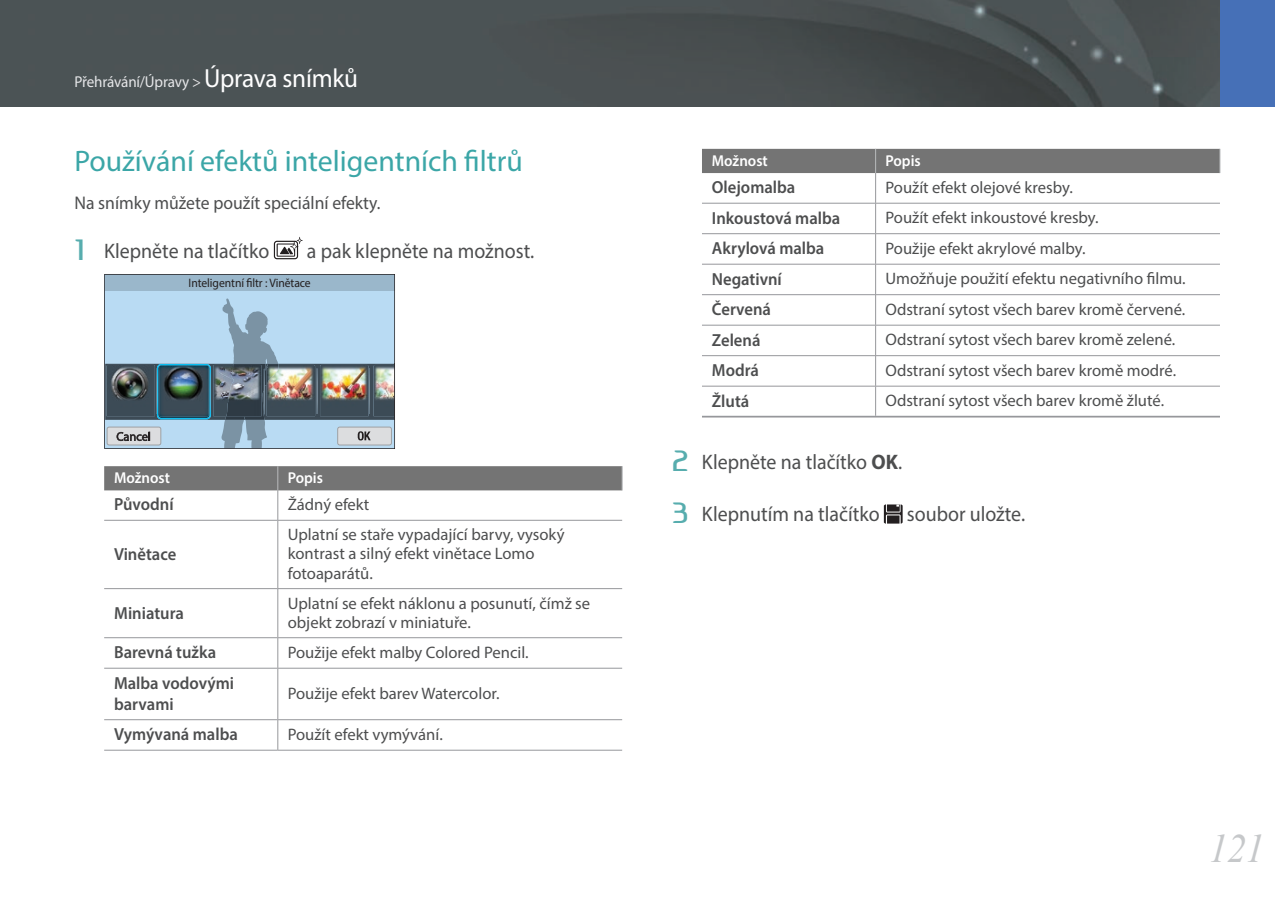
<style>
.page{position:relative;width:1275px;height:903px;background:#fff}
.page>*{position:absolute;margin:0;border:0;box-sizing:border-box;transform-origin:0 0}
.t1{font:italic 40.25px "Times New Roman";color:#c6c8ca;scale:.95 1}
.t2{font:29.75px "Myriad Pro";color:#3ba6a7}
.t3{font:21px "Myriad Pro";color:#4d4e4f;scale:.95 1}
.t4{font:18.38px "Myriad Pro";color:#4d4e4f;scale:.96 1}
.t5{font:600 17.5px/21px "Myriad Pro";color:#4d4e4f;scale:.95 1}
.t6{font:16.62px/19.2px "Myriad Pro";color:#4d4e4f}
.t7{font:15.75px "Myriad Pro";letter-spacing:-.01em;color:#e6e7e9;scale:.96 1}
.t8{font:600 15.75px "Myriad Pro";color:#fff;scale:.95 1}
.t9{font:12.25px "Myriad Pro";letter-spacing:-.005em;color:#231f20;scale:.95 1}
.s1{font-size:26.25px;color:#fff}
.s2{font-family:"Ageonebold";font-size:26.25px;color:#57adae}
.s3{font-weight:700}
</style>
<div class="page">
<img style="left:0;top:0;width:1220px;height:107px">
<div style="left:1220px;top:0;width:55px;height:107px;background:#4670b7"></div>
<svg style="left:274px;top:237px;width:29px;height:22px"></svg>
<hr style="left:395px;top:364px;width:1px;height:56px;background:#57585a">
<img style="left:104px;top:274px;width:291px;height:175px">
<div style="left:104px;top:466px;width:519px;height:24px;background:#747474"></div>
<hr style="left:277px;top:490px;width:1px;height:30px;background:#96979b">
<hr style="left:104px;top:520px;width:174px;height:1px;background:#96979b">
<hr style="left:278px;top:520px;width:344px;height:1px;background:#96979b">
<hr style="left:277px;top:521px;width:1px;height:67px;background:#96979b">
<hr style="left:104px;top:588px;width:174px;height:1px;background:#96979b">
<hr style="left:278px;top:588px;width:344px;height:1px;background:#96979b">
<hr style="left:277px;top:589px;width:1px;height:48px;background:#96979b">
<hr style="left:104px;top:637px;width:174px;height:1px;background:#96979b">
<hr style="left:278px;top:637px;width:344px;height:1px;background:#96979b">
<hr style="left:277px;top:638px;width:1px;height:30px;background:#96979b">
<hr style="left:104px;top:668px;width:174px;height:1px;background:#96979b">
<hr style="left:278px;top:668px;width:344px;height:1px;background:#96979b">
<hr style="left:277px;top:668px;width:1px;height:51px;background:#96979b">
<hr style="left:104px;top:719px;width:174px;height:1px;background:#96979b">
<hr style="left:278px;top:719px;width:344px;height:1px;background:#96979b">
<hr style="left:277px;top:720px;width:1px;height:30px;background:#96979b">
<hr style="left:104px;top:750px;width:174px;height:1px;background:#96979b">
<hr style="left:278px;top:750px;width:344px;height:1px;background:#96979b">
<div style="left:702px;top:149px;width:518px;height:24px;background:#747474"></div>
<hr style="left:875px;top:173px;width:1px;height:30px;background:#96979b">
<hr style="left:702px;top:203px;width:518px;height:1px;background:#96979b">
<svg style="left:875px;top:204px;width:1px;height:29px"></svg>
<hr style="left:702px;top:233px;width:518px;height:1px;background:#96979b">
<hr style="left:875px;top:234px;width:1px;height:30px;background:#96979b">
<hr style="left:702px;top:264px;width:518px;height:1px;background:#96979b">
<hr style="left:875px;top:264px;width:1px;height:30px;background:#96979b">
<hr style="left:702px;top:294px;width:518px;height:1px;background:#96979b">
<hr style="left:875px;top:295px;width:1px;height:30px;background:#96979b">
<hr style="left:702px;top:325px;width:518px;height:1px;background:#96979b">
<hr style="left:875px;top:325px;width:1px;height:30px;background:#96979b">
<hr style="left:702px;top:355px;width:518px;height:1px;background:#96979b">
<hr style="left:875px;top:356px;width:1px;height:30px;background:#96979b">
<hr style="left:702px;top:386px;width:518px;height:1px;background:#96979b">
<hr style="left:875px;top:386px;width:1px;height:30px;background:#96979b">
<hr style="left:702px;top:416px;width:518px;height:1px;background:#96979b">
<svg style="left:884px;top:504px;width:19px;height:20px"></svg>
<p class="t7" style="left:74px;top:75px;width:297px">Přehrávání/Úpravy &gt; <span class="s1">Úprava snímků</span></p>
<h2 class="t2" style="left:74px;top:150px;width:450px">Používání efektů inteligentních filtrů</h2>
<p class="t4" style="left:74px;top:196px;width:320px">Na snímky můžete použít speciální efekty.</p>
<p class="t3" style="left:74px;top:243px;width:207px"><span class="s2">1</span> Klepněte na tlačítko</p>
<p class="t3" style="left:307px;top:243px;width:241px">a pak klepněte na možnost.</p>
<p class="t9" style="left:189px;top:278px;width:130px">Inteligentní filtr : Vinětace</p>
<p class="t8" style="left:114px;top:472px;width:60px">Možnost</p>
<p class="t8" style="left:288px;top:472px;width:39px">Popis</p>
<p class="t5" style="left:114px;top:496px;width:64px">Původní</p>
<p class="t6" style="left:288px;top:497px;width:83px">Žádný efekt</p>
<p class="t5" style="left:114px;top:546px;width:67px">Vinětace</p>
<p class="t6" style="left:288px;top:527px;width:278px">Uplatní se staře vypadající barvy, vysoký kontrast a silný efekt vinětace Lomo fotoaparátů.</p>
<p class="t5" style="left:114px;top:604px;width:75px">Miniatura</p>
<p class="t6" style="left:288px;top:595px;width:304px">Uplatní se efekt náklonu a posunutí, čímž se objekt zobrazí v miniatuře.</p>
<p class="t5" style="left:114px;top:644px;width:109px">Barevná tužka</p>
<p class="t6" style="left:288px;top:645px;width:242px">Použije efekt malby Colored Pencil.</p>
<p class="t5" style="left:114px;top:675px;width:128px">Malba vodovými barvami</p>
<p class="t6" style="left:288px;top:686px;width:213px">Použije efekt barev Watercolor.</p>
<p class="t5" style="left:114px;top:726px;width:132px">Vymývaná malba</p>
<p class="t6" style="left:288px;top:727px;width:157px">Použít efekt vymývání.</p>
<p class="t8" style="left:712px;top:154px;width:60px">Možnost</p>
<p class="t8" style="left:885px;top:154px;width:39px">Popis</p>
<p class="t5" style="left:712px;top:179px;width:89px">Olejomalba</p>
<p class="t6" style="left:885px;top:180px;width:189px">Použít efekt olejové kresby.</p>
<p class="t5" style="left:712px;top:210px;width:137px">Inkoustová malba</p>
<p class="t6" style="left:885px;top:210px;width:214px">Použít efekt inkoustové kresby.</p>
<p class="t5" style="left:712px;top:240px;width:120px">Akrylová malba</p>
<p class="t6" style="left:885px;top:241px;width:201px">Použije efekt akrylové malby.</p>
<p class="t5" style="left:712px;top:271px;width:75px">Negativní</p>
<p class="t6" style="left:885px;top:271px;width:302px">Umožňuje použití efektu negativního filmu.</p>
<p class="t5" style="left:712px;top:301px;width:64px">Červená</p>
<p class="t6" style="left:885px;top:302px;width:301px">Odstraní sytost všech barev kromě červené.</p>
<p class="t5" style="left:712px;top:332px;width:53px">Zelená</p>
<p class="t6" style="left:885px;top:332px;width:291px">Odstraní sytost všech barev kromě zelené.</p>
<p class="t5" style="left:712px;top:362px;width:51px">Modrá</p>
<p class="t6" style="left:885px;top:363px;width:292px">Odstraní sytost všech barev kromě modré.</p>
<p class="t5" style="left:712px;top:393px;width:41px">Žlutá</p>
<p class="t6" style="left:885px;top:393px;width:280px">Odstraní sytost všech barev kromě žluté.</p>
<p class="t3" style="left:672px;top:454px;width:243px"><span class="s2">2</span> Klepněte na tlačítko <span class="s3">OK</span>.</p>
<p class="t3" style="left:672px;top:506px;width:220px"><span class="s2">3</span> Klepnutím na tlačítko</p>
<p class="t3" style="left:907px;top:506px;width:126px">soubor uložte.</p>
<h1 class="t1" style="left:1209px;top:826px;width:60px">121</h1>
</div>
